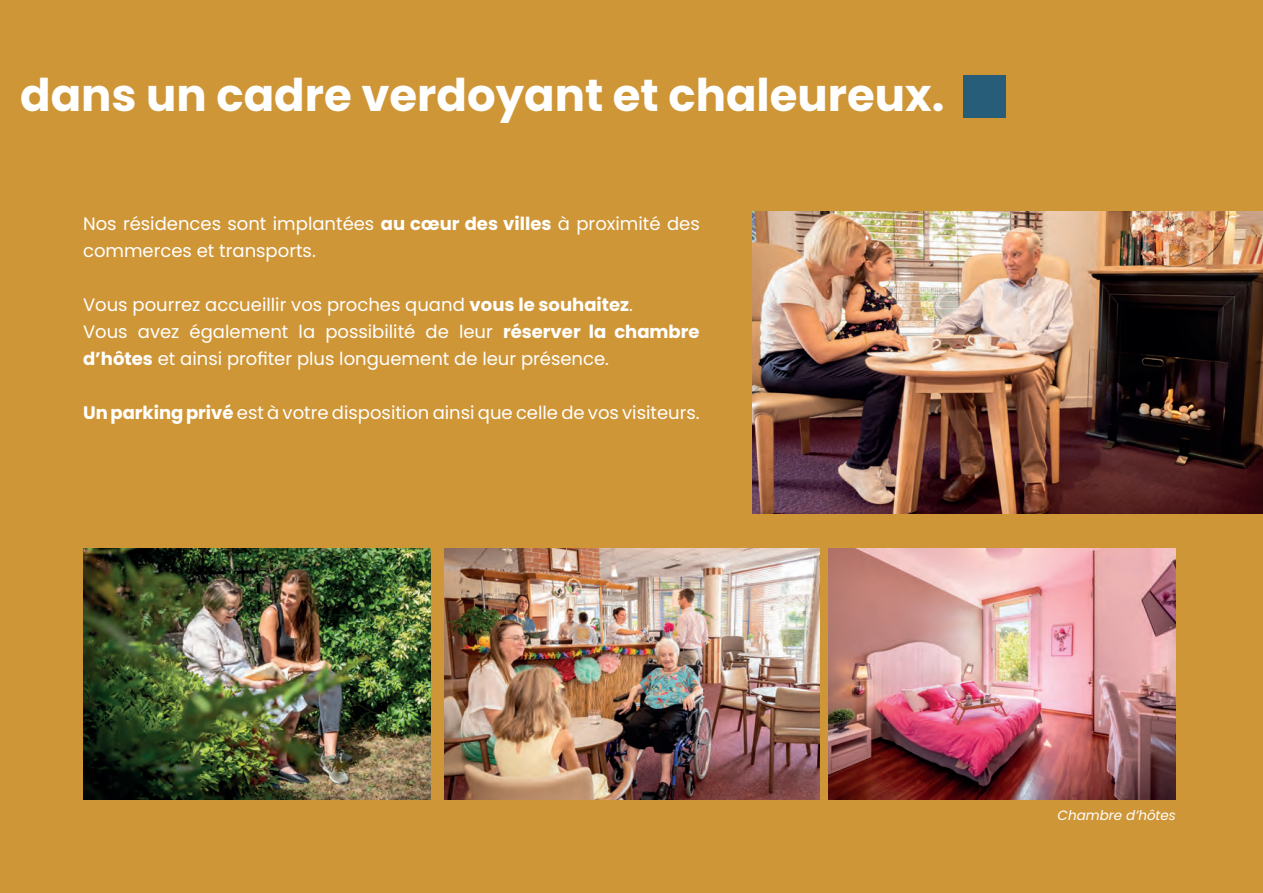
<style>
.page{position:relative;width:1263px;height:893px;background:#cf9637}
.page>*{position:absolute;margin:0;border:0;box-sizing:border-box;transform-origin:0 0}
.t1{font:700 45px "Poppins";color:#fff}
.t2{font:18px/27px "Poppins";color:#fff}
.t3{font:italic 13.5px "Poppins";color:#fff}
.s1{font-weight:700}
</style>
<div class="page">
<img style="left:83px;top:549px;width:348px;height:250px">
<img style="left:753px;top:211px;width:510px;height:302px">
<img style="left:828px;top:549px;width:348px;height:250px">
<div style="left:963px;top:75px;width:43px;height:43px;background:#275d79"></div>
<img style="left:444px;top:549px;width:376px;height:250px">
<h1 class="t1" style="left:20px;top:69px;width:926px">dans un cadre verdoyant et chaleureux.</h1>
<p class="t2" style="left:83px;top:210px;width:618px">Nos résidences sont implantées <span class="s1">au cœur des villes</span> à proximité des commerces et transports.</p>
<p class="t2" style="left:83px;top:291px;width:618px">Vous pourrez accueillir vos proches quand <span class="s1">vous le souhaitez</span>.<br>Vous avez également la possibilité de leur <span class="s1">réserver la chambre d’hôtes</span> et ainsi profiter plus longuement de leur présence.</p>
<p class="t2" style="left:83px;top:399px;width:618px"><span class="s1">Un parking privé</span> est à votre disposition ainsi que celle de vos visiteurs.</p>
<p class="t3" style="left:1057px;top:807px;width:120px">Chambre d’hôtes</p>
</div>
